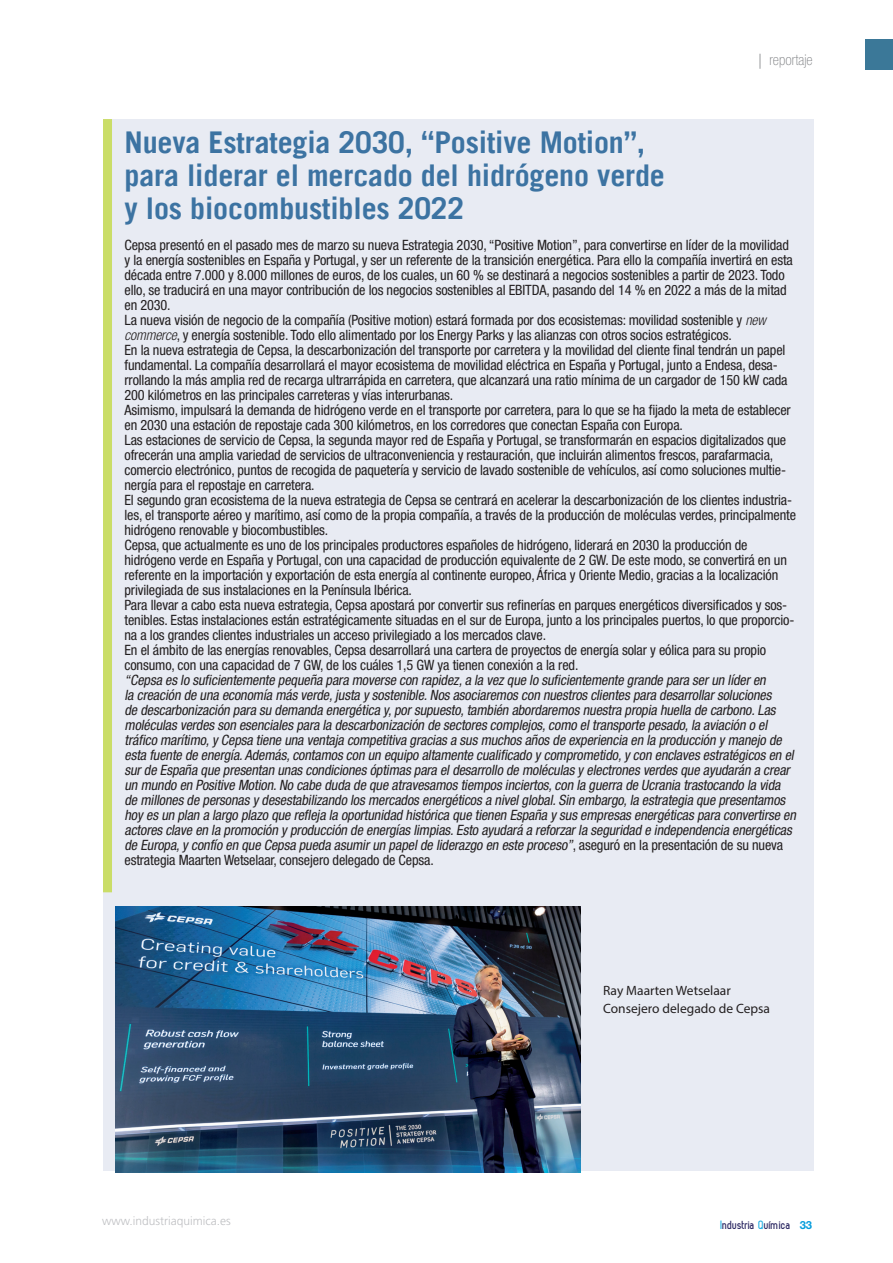
<style>
.page{position:relative;width:893px;height:1263px;background:#fff}
.page>*{position:absolute;margin:0;border:0;box-sizing:border-box;transform-origin:0 0}
.IQ_subtítulo_2{font:700 30px/33px "Trade Gothic LT";letter-spacing:-.005em;color:#3c73a2}
.t1{font:100 condensed 15px "Helvetica Neue LT Std";color:#808285}
.fórmula_texto{font:condensed 14.25px/15px "Helvetica Neue LT Std";letter-spacing:-.01em;color:#231f20}
.fórmula_texto-2{font:italic condensed 14.25px/15px "Helvetica Neue LT Std";letter-spacing:-.01em;color:#231f20}
.IQ_pie_de_foto{font:13.5px "Myriad Pro";color:#231f20}
.t2{font:300 12px "Frutiger";color:#bebfc2}
.t3{font:700 12px "Zag";color:#27235f}
.s1{font-family:"Frutiger";font-weight:300}
.s2{font-weight:300;font-style:italic}
.s3{font-style:normal}
.s4{color:#1bace1}
.s5{font-family:"Helvetica Neue LT Std";font-size:11.25px;color:#069ddc}
</style>
<div class="page">
<div style="left:865px;top:39px;width:28px;height:31px;background:#3b7898"></div>
<div style="left:103px;top:119px;width:710px;height:1051px;background:#e8ebf3"></div>
<div style="left:103px;top:119px;width:9px;height:773px;background:#cadd67"></div>
<img style="left:116px;top:907px;width:465px;height:265px">
<p class="t1" style="left:758px;top:51px;width:56px"><span class="s1">|</span> reportaje</p>
<p class="IQ_subtítulo_2" style="left:125px;top:126px;width:542px">Nueva Estrategia 2030, “Positive Motion”, para liderar el mercado del hidrógeno verde</p>
<p class="IQ_subtítulo_2" style="left:125px;top:192px;width:341px">y los biocombustibles 2022</p>
<p class="fórmula_texto" style="left:125px;top:237px;width:670px">Cepsa presentó en el pasado mes de marzo su nueva Estrategia 2030, “Positive Motion”, para convertirse en líder de la movilidad y la energía sostenibles en España y Portugal, y ser un referente de la transición energética. Para ello la compañía invertirá en esta década entre 7.000 y 8.000 millones de euros, de los cuales, un 60 % se destinará a negocios sostenibles a partir de 2023. Todo ello, se traducirá en una mayor contribución de los negocios sostenibles al EBITDA, pasando del 14 % en 2022 a más de la mitad en 2030.</p>
<p class="fórmula_texto" style="left:125px;top:312px;width:643px">La nueva visión de negocio de la compañía (Positive motion) estará formada por dos ecosistemas: movilidad sostenible y <span class="s2">new commerce</span>, y energía sostenible. Todo ello alimentado por los Energy Parks y las alianzas con otros socios estratégicos.</p>
<p class="fórmula_texto" style="left:125px;top:342px;width:665px">En la nueva estrategia de Cepsa, la descarbonización del transporte por carretera y la movilidad del cliente final tendrán un papel fundamental. La compañía desarrollará el mayor ecosistema de movilidad eléctrica en España y Portugal, junto a Endesa, desa&shy;rrollando la más amplia red de recarga ultrarrápida en carretera, que alcanzará una ratio mínima de un cargador de 150 kW cada 200 kilómetros en las principales carreteras y vías interurbanas.</p>
<p class="fórmula_texto" style="left:125px;top:402px;width:668px">Asimismo, impulsará la demanda de hidrógeno verde en el transporte por carretera, para lo que se ha fijado la meta de establecer en 2030 una estación de repostaje cada 300 kilómetros, en los corredores que conectan España con Europa.</p>
<p class="fórmula_texto" style="left:125px;top:432px;width:663px">Las estaciones de servicio de Cepsa, la segunda mayor red de España y Portugal, se transformarán en espacios digitalizados que ofrecerán una amplia variedad de servicios de ultraconveniencia y restauración, que incluirán alimentos frescos, parafarmacia, comercio electrónico, puntos de recogida de paquetería y servicio de lavado sostenible de vehículos, así como soluciones multie&shy;nergía para el repostaje en carretera.</p>
<p class="fórmula_texto" style="left:125px;top:492px;width:673px">El segundo gran ecosistema de la nueva estrategia de Cepsa se centrará en acelerar la descarbonización de los clientes industria&shy;les, el transporte aéreo y marítimo, así como de la propia compañía, a través de la producción de moléculas verdes, principalmente hidrógeno renovable y biocombustibles.</p>
<p class="fórmula_texto" style="left:125px;top:537px;width:664px">Cepsa, que actualmente es uno de los principales productores españoles de hidrógeno, liderará en 2030 la producción de hidrógeno verde en España y Portugal, con una capacidad de producción equivalente de 2 GW. De este modo, se convertirá en un referente en la importación y exportación de esta energía al continente europeo, África y Oriente Medio, gracias a la localización privilegiada de sus instalaciones en la Península Ibérica.</p>
<p class="fórmula_texto" style="left:125px;top:597px;width:671px">Para llevar a cabo esta nueva estrategia, Cepsa apostará por convertir sus refinerías en parques energéticos diversificados y sos&shy;tenibles. Estas instalaciones están estratégicamente situadas en el sur de Europa, junto a los principales puertos, lo que proporcio&shy;na a los grandes clientes industriales un acceso privilegiado a los mercados clave.</p>
<p class="fórmula_texto" style="left:125px;top:642px;width:643px">En el ámbito de las energías renovables, Cepsa desarrollará una cartera de proyectos de energía solar y eólica para su propio consumo, con una capacidad de 7 GW, de los cuáles 1,5 GW ya tienen conexión a la red.</p>
<p class="fórmula_texto-2" style="left:125px;top:672px;width:676px">“Cepsa es lo suficientemente pequeña para moverse con rapidez,a la vezque lo suficientemente grande para serun líderen<br>la creación de una economía más verde,justa y sostenible.Nos asociaremos con nuestros clientes para desarrollarsoluciones<br>de descarbonización para su demanda energética y,porsupuesto,también abordaremos nuestra propia huella de carbono.Las moléculas verdes son esenciales para la descarbonización de sectores complejos,como eltransporte pesado,la aviación o el tráfico marítimo,y Cepsa tiene una ventaja competitiva gracias a sus muchos años de experiencia en la producción y manejo de esta fuente de energía.Además,contamos con un equipo altamente cualificado y comprometido,y con enclaves estratégicos en el surde España que presentan unas condiciones óptimas para eldesarrollo de moléculas y electrones verdes que ayudarán a crear un mundo en Positive Motion.No cabe duda de que atravesamos tiempos inciertos,con la guerra de Ucrania trastocando la vida de millones de personas y desestabilizando los mercados energéticos a nivelglobal.Sin embargo,la estrategia que presentamos hoy es un plan a largo plazo que refleja la oportunidad histórica que tienen España y sus empresas energéticas para convertirse en actores clave en la promoción y producción de energías limpias.Esto ayudará a reforzarla seguridad e independencia energéticas de Europa,y confío en que Cepsa pueda asumirun papelde liderazgo en este proceso”<span class="s3">, a s e g u r ó e n l a p r e s e n t a c i ó n d e s u n u e v a estrategia Maarten Wetselaar, consejero delegado de Cepsa.</span></p>
<p class="IQ_pie_de_foto" style="left:603px;top:982px;width:129px">Ray Maarten Wetselaar</p>
<p class="IQ_pie_de_foto" style="left:603px;top:1000px;width:168px">Consejero delegado de Cepsa</p>
<p class="t2" style="left:102px;top:1214px;width:130px">www.industriaquimica.es</p>
<p class="t3" style="left:720px;top:1218px;width:93px"><span class="s4">I</span>ndustria <span class="s4">Q</span>uímica <span class="s5">33</span></p>
</div>
